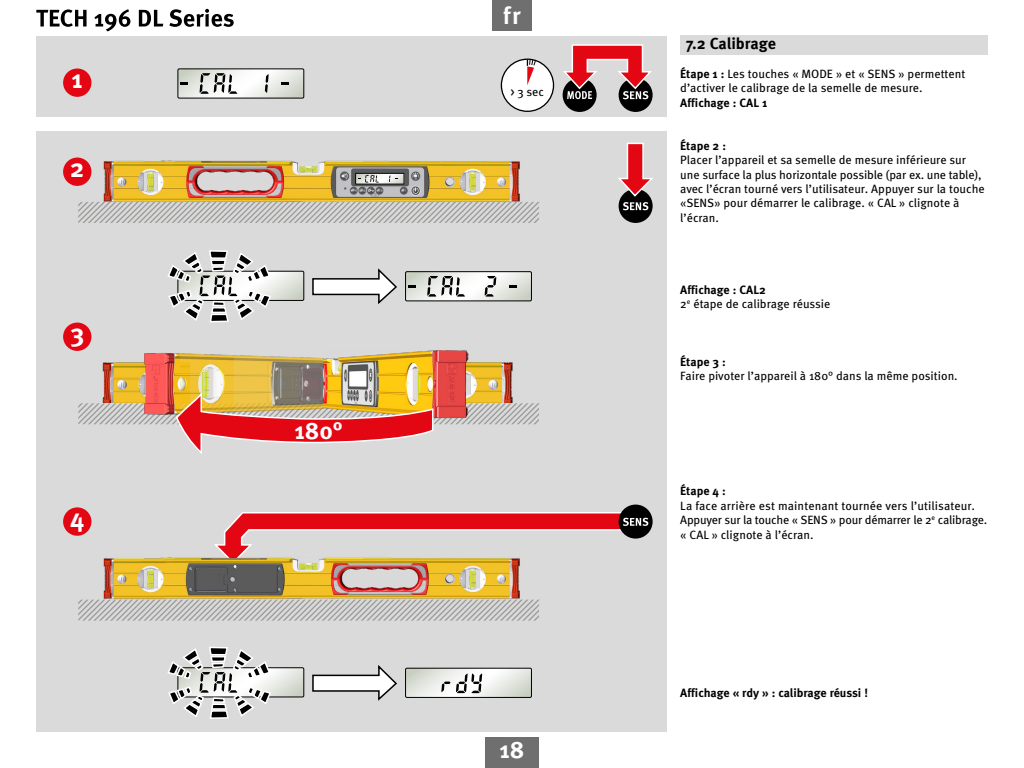
<style>
.page{position:relative;width:1024px;height:768px;background:#fff}
.page>*{position:absolute;margin:0;border:0;box-sizing:border-box;transform-origin:0 0}
.t1{font:700 26px "Meta Pro";color:#fff}
.t2{font:700 24px "Meta Pro";color:#fff}
.t3{font:700 16px "Meta Pro";letter-spacing:-.005em;color:#000}
.t4{font:12px/14.4px "Meta Pro";color:#000}
.t5{font:700 12px "Meta Pro";color:#000}
.s1{font-weight:700}
</style>
<div class="page">
<svg style="left:36px;top:9px;width:198px;height:22px"></svg>
<div style="left:485px;top:738px;width:54px;height:30px;background:#706f6f"></div>
<div style="left:492px;top:0;width:40px;height:30px;background:#706f6f"></div>
<div style="left:36px;top:36px;width:631px;height:696px;background:#dadada"></div>
<div style="left:680px;top:35px;width:308px;height:20px;background:#dadada"></div>
<div style="left:63px;top:69px;width:28px;height:28px;background:#e30613;border-radius:50%"></div>
<div style="left:63px;top:158px;width:28px;height:28px;background:#e30613;border-radius:50%"></div>
<div style="left:36px;top:117px;width:633px;height:13px;background:#fff"></div>
<div style="left:63px;top:507px;width:28px;height:29px;background:#e30613;border-radius:50%"></div>
<svg style="left:312px;top:268px;width:85px;height:36px"></svg>
<div style="left:619px;top:78px;width:34px;height:34px;background:#000;border-radius:50%"></div>
<div style="left:563px;top:78px;width:34px;height:34px;background:#000;border-radius:50%"></div>
<svg style="left:562px;top:44px;width:91px;height:55px"></svg>
<div style="left:619px;top:189px;width:34px;height:34px;background:#000;border-radius:50%"></div>
<svg style="left:618px;top:142px;width:35px;height:68px"></svg>
<img style="left:469px;top:362px;width:44px;height:27px">
<img style="left:102px;top:362px;width:41px;height:27px">
<img style="left:233px;top:355px;width:33px;height:34px">
<img style="left:179px;top:353px;width:54px;height:36px">
<img style="left:143px;top:353px;width:36px;height:36px">
<img style="left:266px;top:350px;width:203px;height:39px">
<img style="left:103px;top:557px;width:417px;height:43px">
<svg style="left:78px;top:202px;width:462px;height:21px"></svg>
<svg style="left:178px;top:69px;width:126px;height:29px"></svg>
<img style="left:103px;top:160px;width:418px;height:43px">
<div style="left:355px;top:173px;width:49px;height:11px;border:1px solid #000"></div>
<svg style="left:356px;top:173px;width:48px;height:11px"></svg>
<div style="left:405px;top:271px;width:127px;height:30px;border:1px solid #000"></div>
<svg style="left:406px;top:272px;width:125px;height:29px"></svg>
<div style="left:63px;top:323px;width:28px;height:28px;background:#e30613;border-radius:50%"></div>
<svg style="left:167px;top:250px;width:137px;height:73px"></svg>
<svg style="left:78px;top:389px;width:462px;height:65px"></svg>
<div style="left:619px;top:505px;width:34px;height:34px;background:#000;border-radius:50%"></div>
<svg style="left:212px;top:511px;width:436px;height:54px"></svg>
<svg style="left:312px;top:665px;width:85px;height:36px"></svg>
<svg style="left:167px;top:646px;width:137px;height:73px"></svg>
<svg style="left:78px;top:600px;width:461px;height:21px"></svg>
<div style="left:405px;top:668px;width:127px;height:30px;border:1px solid #000"></div>
<svg style="left:406px;top:668px;width:125px;height:29px"></svg>
<div style="left:501px;top:59px;width:53px;height:52px;background:#fff;border-radius:50%"></div>
<div style="left:501px;top:59px;width:53px;height:53px;border:1px solid #000;border-radius:50%"></div>
<svg style="left:527px;top:59px;width:9px;height:26px"></svg>
<h1 class="t1" style="left:72px;top:59px;width:13px">1</h1>
<h1 class="t1" style="left:70px;top:148px;width:16px">2</h1>
<h1 class="t1" style="left:70px;top:313px;width:16px">3</h1>
<h1 class="t1" style="left:70px;top:498px;width:16px">4</h1>
<h2 class="t2" style="left:294px;top:412px;width:50px">180°</h2>
<h2 class="t2" style="left:503px;top:-3px;width:19px">fr</h2>
<p class="t4" style="left:511px;top:84px;width:35px">&gt; 3 sec</p>
<h2 class="t2" style="left:500px;top:731px;width:26px">18</h2>
<h3 class="t3" style="left:686px;top:31px;width:91px">7.2 Calibrage</h3>
<p class="t4" style="left:680px;top:66px;width:287px"><span class="s1">Étape 1 :</span> Les touches « MODE » et « SENS » permettent d’activer le calibrage de la semelle de mesure.</p>
<p class="t5" style="left:680px;top:93px;width:88px">Affichage : CAL 1</p>
<p class="t5" style="left:680px;top:136px;width:47px">Étape 2 :</p>
<p class="t4" style="left:680px;top:152px;width:306px">Placer l’appareil et sa semelle de mesure inférieure sur une surface la plus horizontale possible (par ex. une table), avec l’écran tourné vers l’utilisateur. Appuyer sur la touche «SENS» pour démarrer le calibrage. « CAL » clignote à l’écran.</p>
<p class="t4" style="left:680px;top:282px;width:152px"><span class="s1">Affichage : CAL2<br></span>2<sup>e</sup> étape de calibrage réussie</p>
<p class="t5" style="left:680px;top:352px;width:47px">Étape 3 :</p>
<p class="t4" style="left:680px;top:368px;width:279px">Faire pivoter l’appareil à 180° dans la même position.</p>
<p class="t5" style="left:680px;top:482px;width:47px">Étape 4 :</p>
<p class="t4" style="left:680px;top:498px;width:309px">La face arrière est maintenant tournée vers l’utilisateur.<br>Appuyer sur la touche « SENS » pour démarrer le 2<sup>e</sup> calibrage. « CAL » clignote à l’écran.</p>
<p class="t5" style="left:680px;top:683px;width:189px">Affichage « rdy » : calibrage réussi !</p>
</div>
